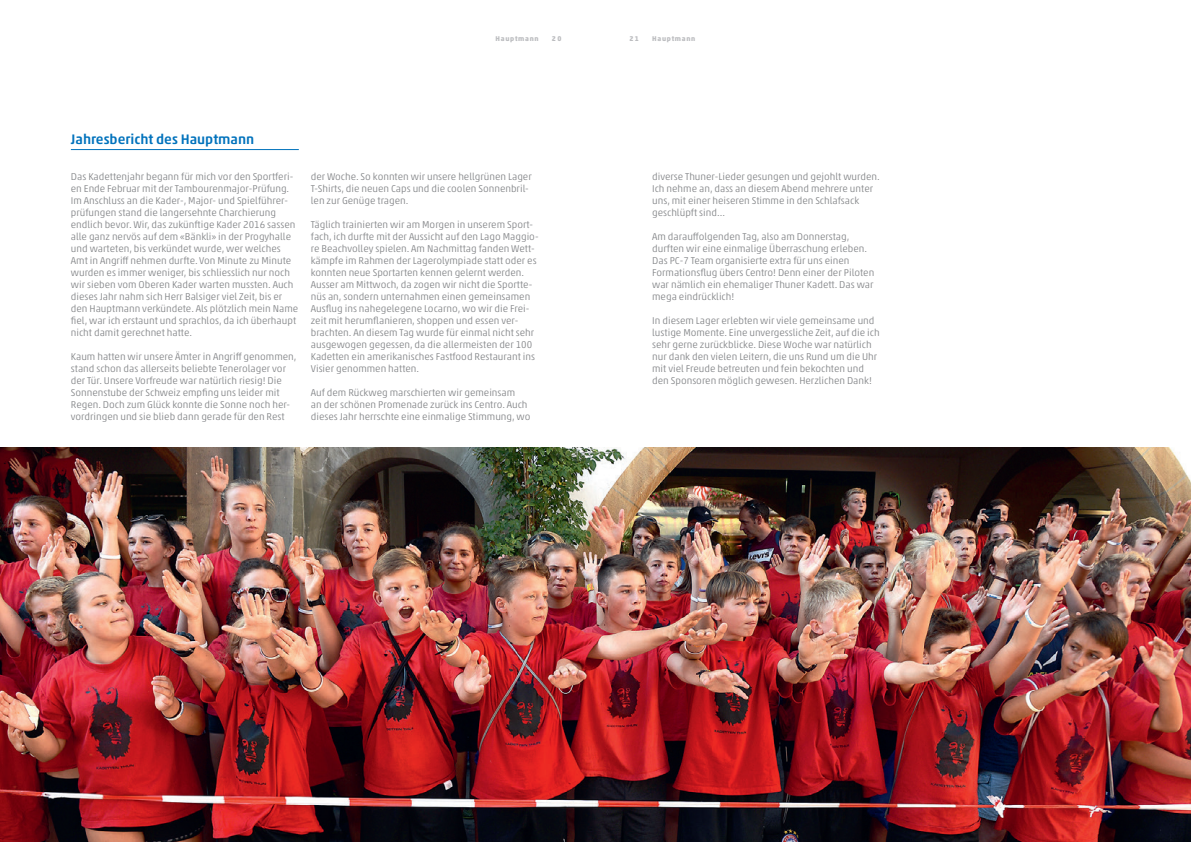
<style>
.page{position:relative;width:1191px;height:842px;background:#fff}
.page>*{position:absolute;margin:0;border:0;box-sizing:border-box;transform-origin:0 0}
.t1{font:500 14px "Akko Std";color:#0072bc}
.t2{font:300 10px/12px "Akko Std";color:#808285}
.t3{font:700 7px "Akko Std";letter-spacing:.1em;color:#bcbdc0}
</style>
<div class="page">
<hr style="left:71px;top:149px;width:228px;height:1px;background:#0072bc">
<img style="left:0;top:448px;width:1191px;height:394px">
<p class="t3" style="left:552px;top:34px;width:11px">20</p>
<p class="t3" style="left:629px;top:34px;width:11px">21</p>
<p class="t3" style="left:495px;top:34px;width:45px">Hauptmann</p>
<p class="t3" style="left:652px;top:34px;width:45px">Hauptmann</p>
<h1 class="t1" style="left:71px;top:131px;width:185px">Jahresbericht des Hauptmann</h1>
<p class="t2" style="left:71px;top:170px;width:229px">Das Kadettenjahr begann für mich vor den Sportferi&shy;en Ende Februar mit der Tambourenmajor-Prüfung.<br>Im Anschluss an die Kader-, Major- und Spielführer&shy;prüfungen stand die langersehnte Charchierung endlich bevor. Wir, das zukünftige Kader 2016 sassen alle ganz nervös auf dem «Bänkli» in der Progyhalle und warteten, bis verkündet wurde, wer welches Amt in Angriff nehmen durfte. Von Minute zu Minute wurden es immer weniger, bis schliesslich nur noch wir sieben vom Oberen Kader warten mussten. Auch dieses Jahr nahm sich Herr Balsiger viel Zeit, bis er den Hauptmann verkündete. Als plötzlich mein Name fiel, war ich erstaunt und sprachlos, da ich überhaupt nicht damit gerechnet hatte.</p>
<p class="t2" style="left:71px;top:350px;width:227px">Kaum hatten wir unsere Ämter in Angriff genommen, stand schon das allerseits beliebte Tenerolager vor der Tür. Unsere Vorfreude war natürlich riesig! Die Sonnenstube der Schweiz empfing uns leider mit Regen. Doch zum Glück konnte die Sonne noch her&shy;vordringen und sie blieb dann gerade für den Rest</p>
<p class="t2" style="left:311px;top:170px;width:222px">der Woche. So konnten wir unsere hellgrünen Lager<br>T-Shirts, die neuen Caps und die coolen Sonnenbril&shy;len zur Genüge tragen.</p>
<p class="t2" style="left:311px;top:218px;width:229px">Täglich trainierten wir am Morgen in unserem Sport&shy;fach, ich durfte mit der Aussicht auf den Lago Maggio&shy;re Beachvolley spielen. Am Nachmittag fanden Wett&shy;kämpfe im Rahmen der Lagerolympiade statt oder es konnten neue Sportarten kennen gelernt werden.<br>Ausser am Mittwoch, da zogen wir nicht die Sportte&shy;nüs an, sondern unternahmen einen gemeinsamen Ausflug ins nahegelegene Locarno, wo wir die Frei&shy;zeit mit herumflanieren, shoppen und essen ver&shy;brachten. An diesem Tag wurde für einmal nicht sehr ausgewogen gegessen, da die allermeisten der 100<br>Kadetten ein amerikanisches Fastfood Restaurant ins Visier genommen hatten.</p>
<p class="t2" style="left:311px;top:386px;width:221px">Auf dem Rückweg marschierten wir gemeinsam<br>an der schönen Promenade zurück ins Centro. Auch dieses Jahr herrschte eine einmalige Stimmung, wo</p>
<p class="t2" style="left:652px;top:170px;width:229px">diverse Thuner-Lieder gesungen und gejohlt wurden.<br>Ich nehme an, dass an diesem Abend mehrere unter uns, mit einer heiseren Stimme in den Schlafsack geschlüpft sind…</p>
<p class="t2" style="left:652px;top:230px;width:224px">Am darauffolgenden Tag, also am Donnerstag, durften wir eine einmalige Überraschung erleben.<br>Das PC-7 Team organisierte extra für uns einen Formationsflug übers Centro! Denn einer der Piloten war nämlich ein ehemaliger Thuner Kadett. Das war mega eindrücklich!</p>
<p class="t2" style="left:652px;top:314px;width:229px">In diesem Lager erlebten wir viele gemeinsame und lustige Momente. Eine unvergessliche Zeit, auf die ich sehr gerne zurückblicke. Diese Woche war natürlich nur dank den vielen Leitern, die uns Rund um die Uhr mit viel Freude betreuten und fein bekochten und den Sponsoren möglich gewesen. Herzlichen Dank!</p>
</div>
